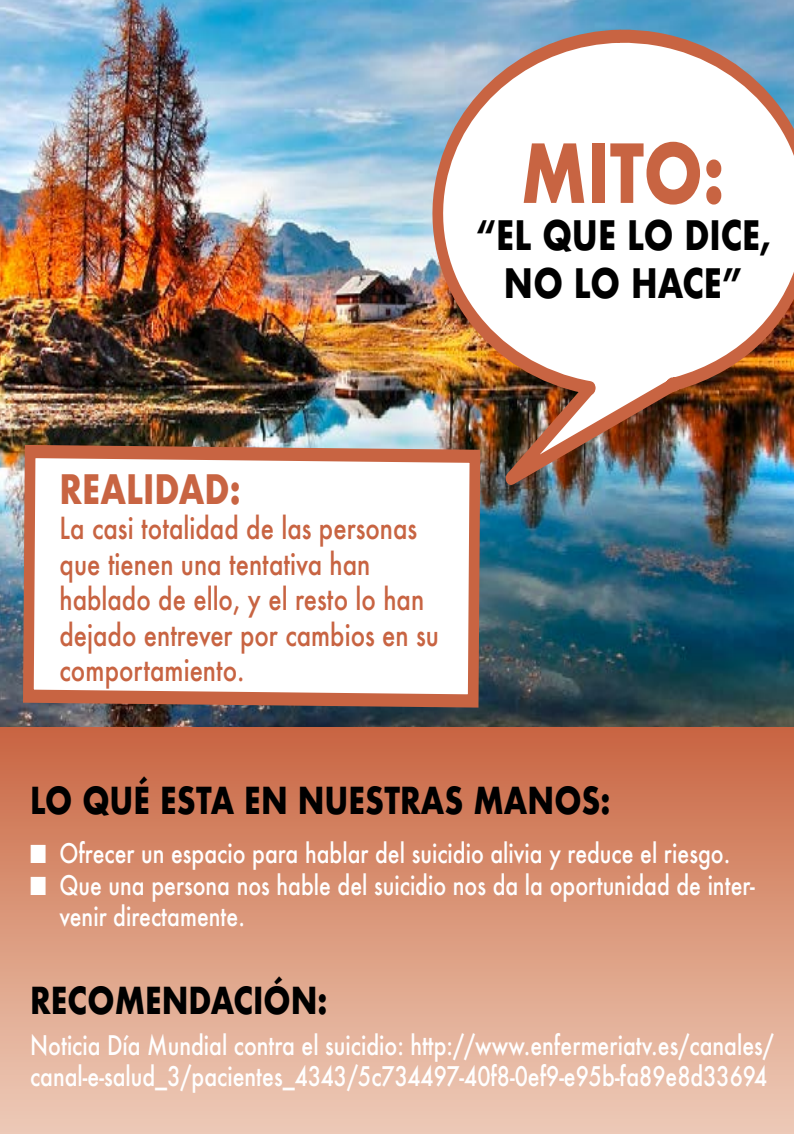
<style>
.page{position:relative;width:794px;height:1134px;background:#fff}
.page>*{position:absolute;margin:0;border:0;box-sizing:border-box;transform-origin:0 0}
.t1{font:700 78.8px "Futura";color:#c86442;scale:.81 1}
.t2{font:700 39.6px/47.2px "Futura";color:#000;text-align:center;scale:.81 1}
.t3{font:700 39.6px "Futura";color:#c86442;scale:.81 1}
.t4{font:700 36px "Futura";color:#000;scale:.81 1}
.t5{font:500 29.6px/35.6px "Futura";color:#c86442;scale:.81 1}
.t6{font:500 26.4px/31.6px "Futura";color:#fff;scale:.81 1}
</style>
<div class="page">
<img style="left:0;top:0;width:794px;height:728px">
<img style="left:409px;top:18px;width:385px;height:508px">
<svg style="left:18px;top:438px;width:468px;height:276px"></svg>
<div style="left:0;top:728px;width:794px;height:405px;background:linear-gradient(to bottom,#c96642,#eecdb9)"></div>
<h1 class="t1" style="left:521px;top:116px;width:253px">MITO:</h1>
<h2 class="t2" style="left:475px;top:212px;width:367px">“EL QUE LO DICE,<br>NO LO HACE”</h2>
<h2 class="t3" style="left:59px;top:460px;width:225px">REALIDAD:</h2>
<p class="t5" style="left:59px;top:510px;width:470px">La casi totalidad de las personas que tienen una tentativa han hablado de ello, y el resto lo han dejado entrever por cambios en su comportamiento.</p>
<h3 class="t4" style="left:30px;top:774px;width:718px">LO QUÉ ESTA EN NUESTRAS MANOS:</h3>
<p class="t6" style="left:30px;top:837px;width:866px">■ Ofrecer un espacio para hablar del suicidio alivia y reduce el riesgo.</p>
<p class="t6" style="left:59px;top:869px;width:860px;text-indent:-29px">■ Que una persona nos hable del suicidio nos da la oportunidad de inter&shy;venir directamente.</p>
<h3 class="t4" style="left:30px;top:974px;width:369px">RECOMENDACIÓN:</h3>
<p class="t6" style="left:30px;top:1029px;width:920px">Noticia Día Mundial contra el suicidio: http://www.enfermeriatv.es/canales/ canal-e-salud_3/pacientes_4343/5c734497-40f8-0ef9-e95b-fa89e8d33694</p>
</div>
